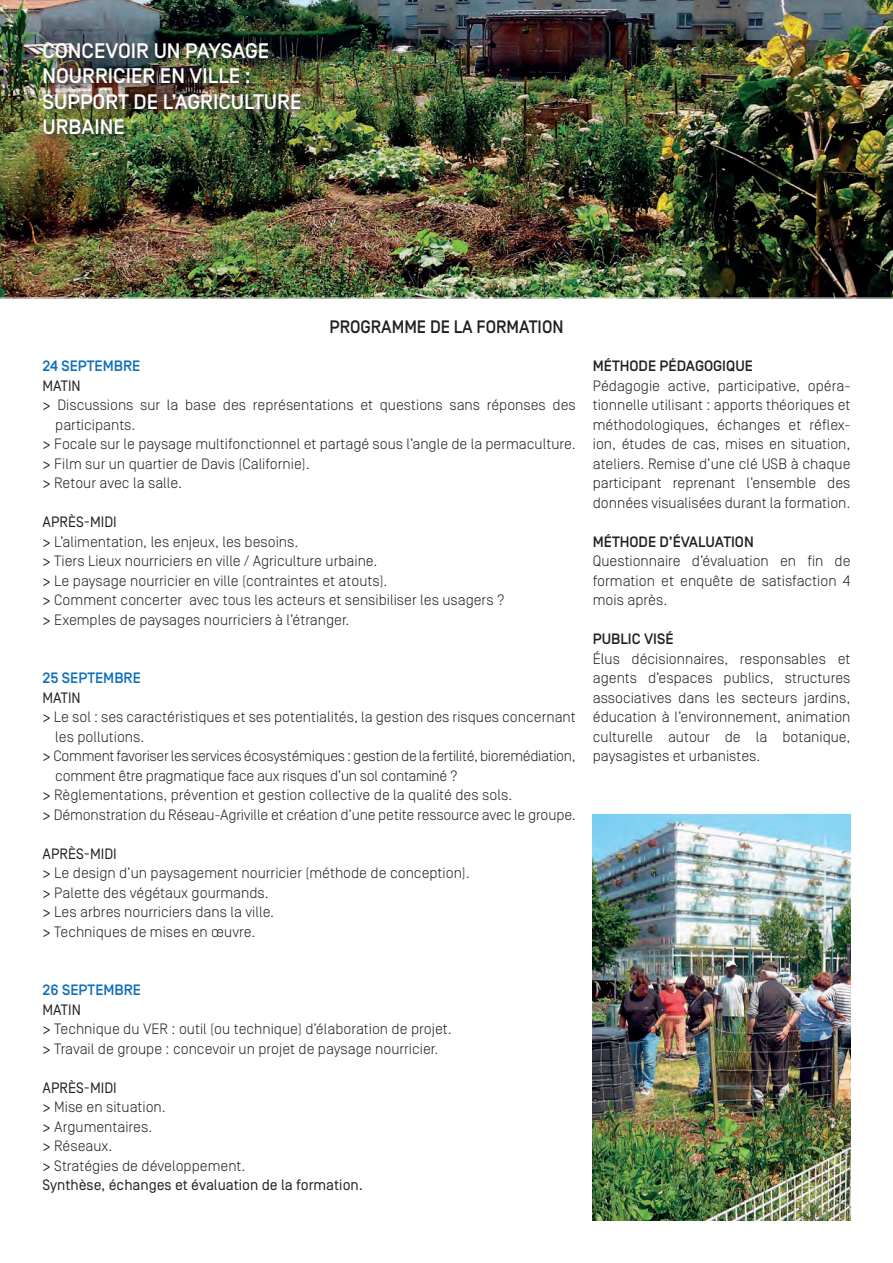
<style>
.page{position:relative;width:893px;height:1263px;background:#fff}
.page>*{position:absolute;margin:0;border:0;box-sizing:border-box;transform-origin:0 0}
.Txt-general{font:500 21px/25.2px "Simplon BP";color:#fff}
.t1{font:500 18px "Simplon BP";color:#231f20;scale:.95 1}
.Bodie{font:300 15px/19.5px "Simplon BP";color:#231f20;text-align:justify}
.Bodie-2{font:300 15px/19.5px "Simplon BP";letter-spacing:-.02em;color:#231f20}
.Bodie-3{font:15px "Simplon BP Regular";color:#231f20}
.Bodie-4{font:500 15px "Simplon BP";color:#231f20}
.Bodie-5{font:500 15px "Simplon BP";color:#0f6eb8}
.s1{font-family:"Simplon BP Regular";font-weight:400}
</style>
<div class="page">
<img style="left:0;top:0;width:893px;height:298px">
<div style="left:42px;top:42px;width:265px;height:100px;background:#231f20;opacity:.75"></div>
<img style="left:593px;top:814px;width:257px;height:406px">
<p class="Txt-general" style="left:43px;top:39px;width:228px">CONCEVOIR UN PAYSAGE<br>NOURRICIER EN VILLE :</p>
<p class="Txt-general" style="left:43px;top:89px;width:260px">SUPPORT DE L’AGRICULTURE<br>URBAINE</p>
<p class="t1" style="left:329px;top:316px;width:248px">PROGRAMME DE LA FORMATION</p>
<p class="Bodie-5" style="left:43px;top:357px;width:99px">24 SEPTEMBRE</p>
<p class="Bodie-3" style="left:43px;top:377px;width:40px">MATIN</p>
<p class="Bodie" style="left:55px;top:395px;width:522px;text-indent:-13px"><span class="s1">&gt;</span> Discussions sur la base des représentations et questions sans réponses des participants.</p>
<p class="Bodie" style="left:43px;top:434px;width:535px"><span class="s1">&gt;</span> Focale sur le paysage multifonctionnel et partagé sous l’angle de la permaculture.</p>
<p class="Bodie" style="left:43px;top:453px;width:269px"><span class="s1">&gt;</span> Film sur un quartier de Davis (Californie).</p>
<p class="Bodie" style="left:43px;top:473px;width:141px"><span class="s1">&gt;</span> Retour avec la salle.</p>
<p class="Bodie-3" style="left:43px;top:513px;width:76px">APRÈS-MIDI</p>
<p class="Bodie" style="left:43px;top:531px;width:257px"><span class="s1">&gt;</span> L’alimentation, les enjeux, les besoins.</p>
<p class="Bodie" style="left:43px;top:551px;width:336px"><span class="s1">&gt;</span> Tiers Lieux nourriciers en ville / Agriculture urbaine.</p>
<p class="Bodie" style="left:43px;top:570px;width:347px"><span class="s1">&gt;</span> Le paysage nourricier en ville (contraintes et atouts).</p>
<p class="Bodie" style="left:43px;top:590px;width:464px"><span class="s1">&gt;</span> Comment concerter avec tous les acteurs et sensibiliser les usagers ?</p>
<p class="Bodie" style="left:43px;top:609px;width:308px"><span class="s1">&gt;</span> Exemples de paysages nourriciers à l’étranger.</p>
<p class="Bodie-5" style="left:43px;top:669px;width:100px">25 SEPTEMBRE</p>
<p class="Bodie-3" style="left:43px;top:689px;width:40px">MATIN</p>
<p class="Bodie" style="left:55px;top:707px;width:522px;text-indent:-13px"><span class="s1">&gt;</span> Le sol : ses caractéristiques et ses potentialités, la gestion des risques concernant les pollutions.</p>
<p class="Bodie-2" style="left:55px;top:746px;width:522px;text-indent:-13px"><span class="s1">&gt;</span> Comment favoriser les services écosystémiques : gestion de la fertilité, bioremédiation, comment être pragmatique face aux risques d’un sol contaminé ?</p>
<p class="Bodie" style="left:43px;top:785px;width:471px"><span class="s1">&gt;</span> Règlementations, prévention et gestion collective de la qualité des sols.</p>
<p class="Bodie" style="left:43px;top:804px;width:535px"><span class="s1">&gt;</span> Démonstration du Réseau-Agriville et création d’une petite ressource avec le groupe.</p>
<p class="Bodie-3" style="left:43px;top:845px;width:76px">APRÈS-MIDI</p>
<p class="Bodie" style="left:43px;top:863px;width:429px"><span class="s1">&gt;</span> Le design d’un paysagement nourricier (méthode de conception).</p>
<p class="Bodie" style="left:43px;top:882px;width:228px"><span class="s1">&gt;</span> Palette des végétaux gourmands.</p>
<p class="Bodie" style="left:43px;top:902px;width:233px"><span class="s1">&gt;</span> Les arbres nourriciers dans la ville.</p>
<p class="Bodie" style="left:43px;top:921px;width:214px"><span class="s1">&gt;</span> Techniques de mises en œuvre.</p>
<p class="Bodie-5" style="left:43px;top:981px;width:100px">26 SEPTEMBRE</p>
<p class="Bodie-3" style="left:43px;top:1001px;width:40px">MATIN</p>
<p class="Bodie" style="left:43px;top:1019px;width:411px"><span class="s1">&gt;</span> Technique du VER : outil (ou technique) d’élaboration de projet.</p>
<p class="Bodie" style="left:43px;top:1038px;width:397px"><span class="s1">&gt;</span> Travail de groupe : concevoir un projet de paysage nourricier.</p>
<p class="Bodie-3" style="left:43px;top:1079px;width:76px">APRÈS-MIDI</p>
<p class="Bodie" style="left:43px;top:1097px;width:125px"><span class="s1">&gt;</span> Mise en situation.</p>
<p class="Bodie" style="left:43px;top:1116px;width:111px"><span class="s1">&gt;</span> Argumentaires.</p>
<p class="Bodie" style="left:43px;top:1136px;width:71px"><span class="s1">&gt;</span> Réseaux.</p>
<p class="Bodie" style="left:43px;top:1155px;width:204px"><span class="s1">&gt;</span> Stratégies de développement.</p>
<p class="Bodie-3" style="left:43px;top:1176px;width:322px">Synthèse, échanges et évaluation de la formation.</p>
<p class="Bodie-4" style="left:593px;top:357px;width:162px">MÉTHODE PÉDAGOGIQUE</p>
<p class="Bodie" style="left:593px;top:375px;width:259px">Pédagogie active, participative, opéra&shy;tionnelle utilisant : apports théoriques et méthodologiques, échanges et réflex&shy;ion, études de cas, mises en situation, ateliers. Remise d’une clé USB à chaque participant reprenant l’ensemble des données visualisées durant la formation.</p>
<p class="Bodie-4" style="left:593px;top:533px;width:163px">MÉTHODE D’ÉVALUATION</p>
<p class="Bodie" style="left:593px;top:551px;width:259px">Questionnaire d’évaluation en fin de formation et enquête de satisfaction 4 mois après.</p>
<p class="Bodie-4" style="left:593px;top:630px;width:82px">PUBLIC VISÉ</p>
<p class="Bodie" style="left:593px;top:648px;width:259px">Élus décisionnaires, responsables et agents d’espaces publics, structures associatives dans les secteurs jardins, éducation à l’environnement, animation culturelle autour de la botanique, paysagistes et urbanistes.</p>
</div>
